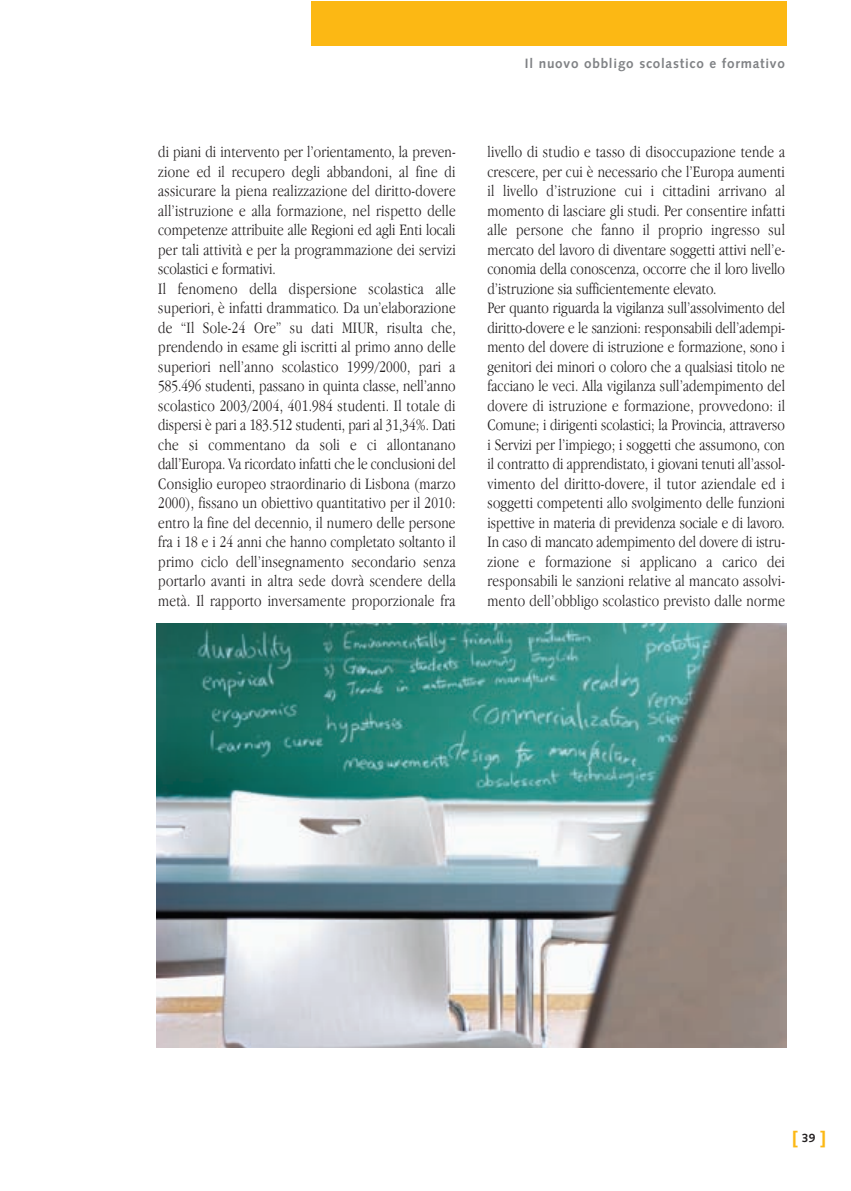
<style>
.page{position:relative;width:851px;height:1191px;background:#fff}
.page>*{position:absolute;margin:0;border:0;box-sizing:border-box;transform-origin:0 0}
.t1{font:700 18px "Helvetica";color:#fcb814}
.t2{font:300 16.5px/19.5px "Apple Garamond";letter-spacing:.01em;color:#231f20}
.t3{font:700 13.5px "Syntax";letter-spacing:.055em;color:#808285}
.t4{font:700 12px "Syntax";color:#231f20}
</style>
<div class="page">
<div style="left:311px;top:1px;width:475px;height:45px;background:#fcb814"></div>
<img style="left:157px;top:623px;width:629px;height:424px">
<p class="t3" style="left:525px;top:58px;width:261px">Il nuovo obbligo scolastico e formativo</p>
<p class="t2" style="left:158px;top:143px;width:299px">di piani di intervento per l’orientamento, la preven&shy;zione ed il recupero degli abbandoni, al fine di assicurare la piena realizzazione del diritto-dovere all’istruzione e alla formazione, nel rispetto delle competenze attribuite alle Regioni ed agli Enti locali per tali attività e per la programmazione dei servizi scolastici e formativi.<br>Il fenomeno della dispersione scolastica alle superiori, è infatti drammatico. Da un’elaborazione de “Il Sole-24 Ore” su dati MIUR, risulta che, prendendo in esame gli iscritti al primo anno delle superiori nell’anno scolastico 1999/2000, pari a 585.496 studenti, passano in quinta classe, nell’anno scolastico 2003/2004, 401.984 studenti. Il totale di dispersi è pari a 183.512 studenti, pari al 31,34%. Dati che si commentano da soli e ci allontanano dall’Europa. Va ricordato infatti che le conclusioni del Consiglio europeo straordinario di Lisbona (marzo 2000), fissano un obiettivo quantitativo per il 2010: entro la fine del decennio, il numero delle persone fra i 18 e i 24 anni che hanno completato soltanto il primo ciclo dell’insegnamento secondario senza portarlo avanti in altra sede dovrà scendere della metà. Il rapporto inversamente proporzionale fra</p>
<p class="t2" style="left:487px;top:143px;width:299px">livello di studio e tasso di disoccupazione tende a crescere, per cui è necessario che l’Europa aumenti il livello d’istruzione cui i cittadini arrivano al momento di lasciare gli studi. Per consentire infatti alle persone che fanno il proprio ingresso sul mercato del lavoro di diventare soggetti attivi nell’e&shy;conomia della conoscenza, occorre che il loro livello d’istruzione sia sufficientemente elevato.<br>Per quanto riguarda la vigilanza sull’assolvimento del diritto-dovere e le sanzioni: responsabili dell’adempi&shy;mento del dovere di istruzione e formazione, sono i genitori dei minori o coloro che a qualsiasi titolo ne facciano le veci. Alla vigilanza sull’adempimento del dovere di istruzione e formazione, provvedono: il Comune; i dirigenti scolastici; la Provincia, attraverso i Servizi per l’impiego; i soggetti che assumono, con il contratto di apprendistato, i giovani tenuti all’assol&shy;vimento del diritto-dovere, il tutor aziendale ed i soggetti competenti allo svolgimento delle funzioni ispettive in materia di previdenza sociale e di lavoro.<br>In caso di mancato adempimento del dovere di istru&shy;zione e formazione si applicano a carico dei responsabili le sanzioni relative al mancato assolvi&shy;mento dell’obbligo scolastico previsto dalle norme</p>
<p class="t1" style="left:792px;top:1130px;width:35px">[ ]</p>
<p class="t4" style="left:801px;top:1133px;width:15px">39</p>
</div>
